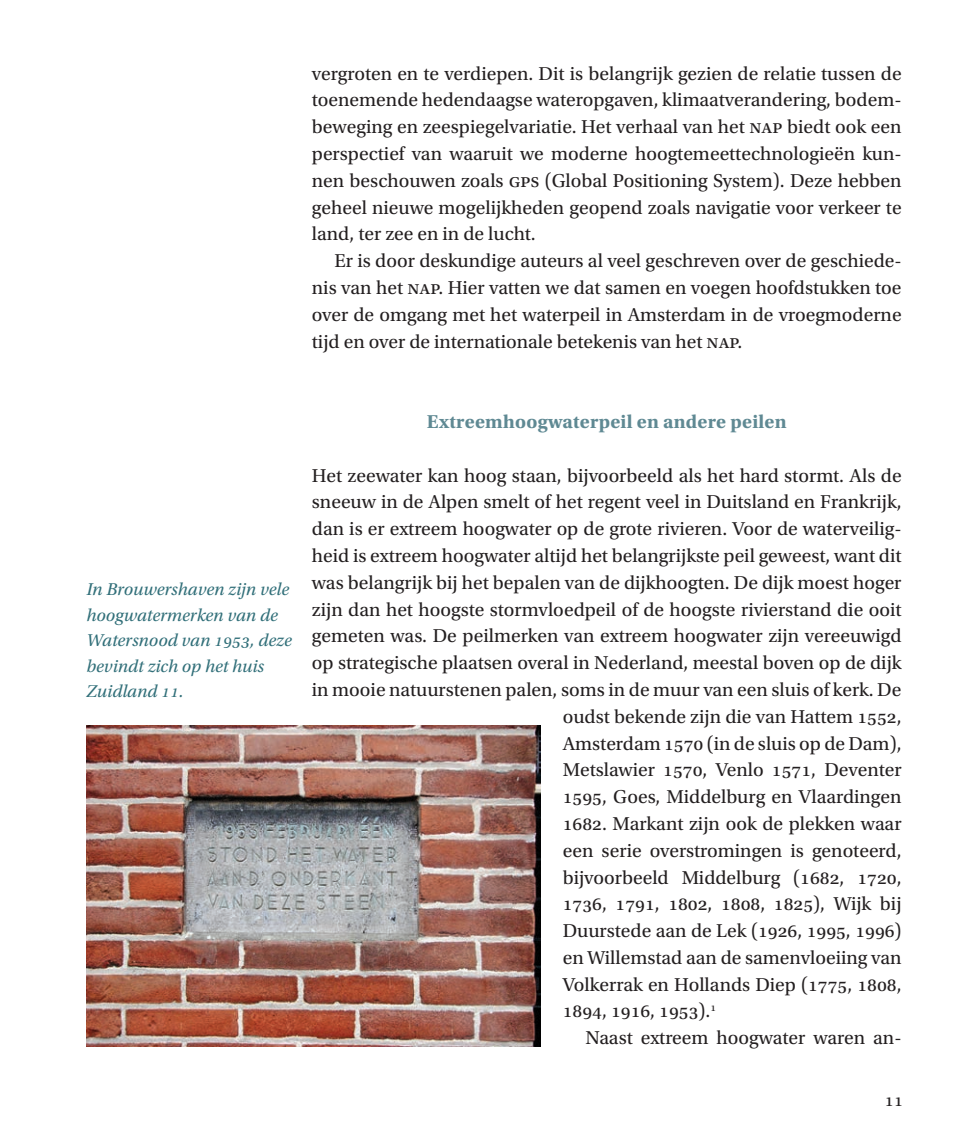
<style>
.page{position:relative;width:964px;height:1134px;background:#fff}
.page>*{position:absolute;margin:0;border:0;box-sizing:border-box;transform-origin:0 0}
.t1{font:19.6px/26.8px "Utopia Std";color:#231f20;text-align:justify}
.t2{font:700 19.6px "Utopia Std";letter-spacing:.01em;color:#5f8993}
.t3{font:italic 18px/25.6px "Utopia Std";color:#316f79}
.t4{font:18px "Utopia Std";color:#231f20}
</style>
<div class="page">
<img style="left:86px;top:726px;width:454px;height:320px">
<p class="t1" style="left:312px;top:60px;width:591px">vergroten en te verdiepen. Dit is belangrijk gezien de relatie tussen de toenemende hedendaagse wateropgaven, klimaatverandering, bodem&shy;beweging en zeespiegelvariatie. Het verhaal van het nap biedt ook een perspectief van waaruit we moderne hoogtemeettechnologieën kun&shy;nen beschouwen zoals gps (Global Positioning System). Deze hebben geheel nieuwe mogelijkheden geopend zoals navigatie voor verkeer te land, ter zee en in de lucht.</p>
<p class="t1" style="left:312px;top:248px;width:591px;text-indent:23px">Er is door deskundige auteurs al veel geschreven over de geschiede&shy;nis van het nap. Hier vatten we dat samen en voegen hoofdstukken toe over de omgang met het waterpeil in Amsterdam in de vroegmoderne tijd en over de internationale betekenis van het nap.</p>
<p class="t3" style="left:86px;top:577px;width:207px">In Brouwershaven zijn vele hoogwatermerken van de<br>Watersnood van 1953, deze bevindt zich op het huis<br>Zuidland 11.</p>
<p class="t2" style="left:427px;top:410px;width:361px">Extreemhoogwaterpeil en andere peilen</p>
<p class="t1" style="left:312px;top:462px;width:591px">Het zeewater kan hoog staan, bijvoorbeeld als het hard stormt. Als de</p>
<p class="t1" style="left:312px;top:489px;width:591px">sneeuw in de Alpen smelt of het regent veel in Duitsland en Frankrijk,</p>
<p class="t1" style="left:312px;top:516px;width:591px">dan is er extreem hoogwater op de grote rivieren. Voor de waterveilig-</p>
<p class="t1" style="left:312px;top:542px;width:591px">heid is extreem hoogwater altijd het belangrijkste peil geweest, want dit</p>
<p class="t1" style="left:312px;top:569px;width:591px">was belangrijk bij het bepalen van de dijkhoogten. De dijk moest hoger</p>
<p class="t1" style="left:312px;top:596px;width:591px">zijn dan het hoogste stormvloedpeil of de hoogste rivierstand die ooit</p>
<p class="t1" style="left:312px;top:623px;width:591px">gemeten was. De peilmerken van extreem hoogwater zijn vereeuwigd</p>
<p class="t1" style="left:312px;top:650px;width:592px">op strategische plaatsen overal in Nederland, meestal boven op de dijk</p>
<p class="t1" style="left:312px;top:676px;width:591px">in mooie natuurstenen palen, soms in de muur van een sluis of kerk. De</p>
<p class="t1" style="left:563px;top:703px;width:340px">oudst bekende zijn die van Hattem 1552,</p>
<p class="t1" style="left:563px;top:730px;width:340px">Amsterdam 1570 (in de sluis op de Dam),</p>
<p class="t1" style="left:563px;top:757px;width:340px">Metslawier 1570, Venlo 1571, Deventer</p>
<p class="t1" style="left:563px;top:784px;width:340px">1595, Goes, Middelburg en Vlaardingen</p>
<p class="t1" style="left:563px;top:810px;width:340px">1682. Markant zijn ook de plekken waar</p>
<p class="t1" style="left:563px;top:837px;width:340px">een serie overstromingen is genoteerd,</p>
<p class="t1" style="left:563px;top:864px;width:340px">bijvoorbeeld Middelburg (1682, 1720,</p>
<p class="t1" style="left:563px;top:891px;width:341px">1736, 1791, 1802, 1808, 1825), Wijk bij</p>
<p class="t1" style="left:563px;top:918px;width:340px">Duurstede aan de Lek (1926, 1995, 1996)</p>
<p class="t1" style="left:563px;top:944px;width:340px">en Willemstad aan de samenvloeiing van</p>
<p class="t1" style="left:563px;top:971px;width:340px">Volkerrak en Hollands Diep (1775, 1808,</p>
<p class="t1" style="left:563px;top:998px;width:155px">1894, 1916, 1953).<sup>1</sup></p>
<p class="t1" style="left:585px;top:1025px;width:318px">Naast extreem hoogwater waren an-</p>
<p class="t4" style="left:885px;top:1090px;width:20px">11</p>
</div>
